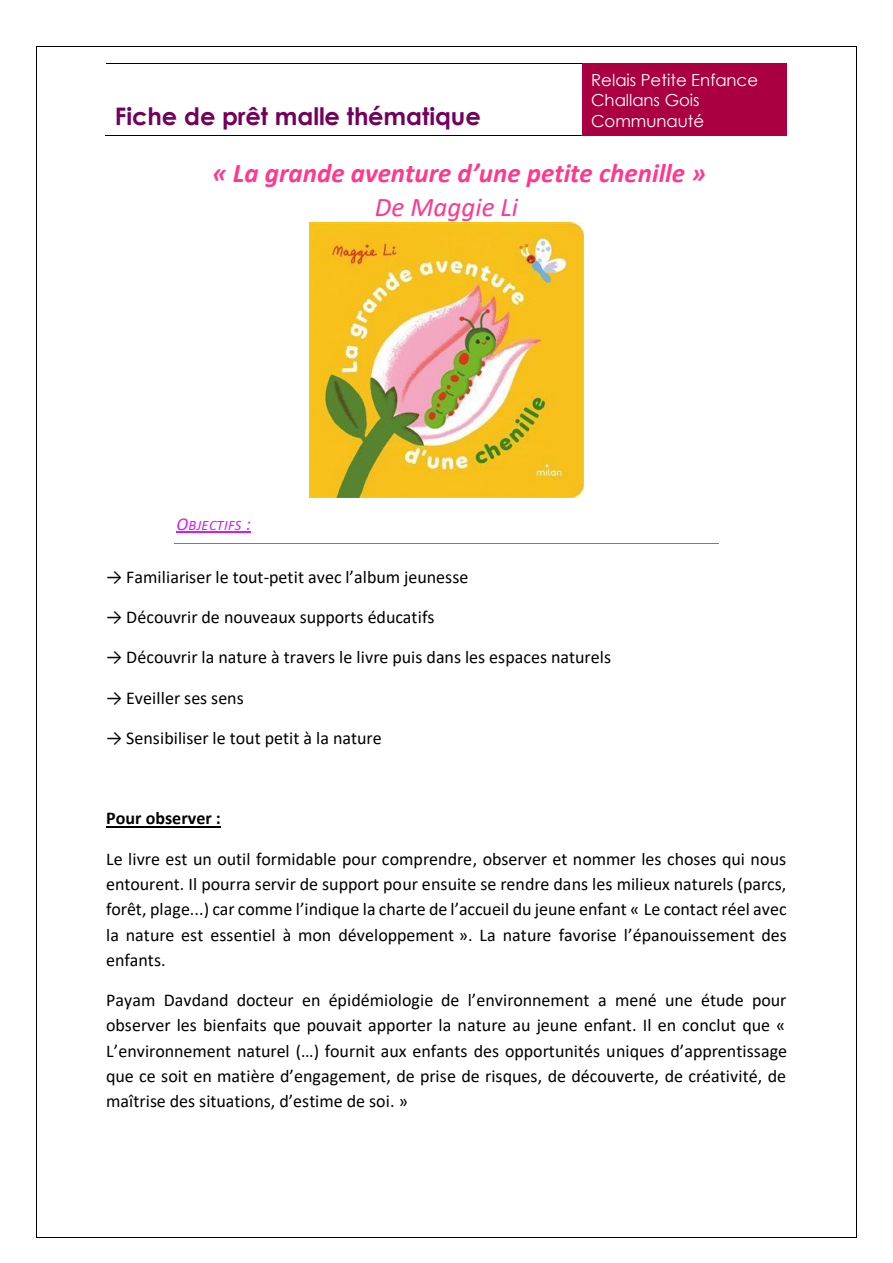
<style>
.page{position:relative;width:893px;height:1263px;background:#fff}
.page>*{position:absolute;margin:0;border:0;box-sizing:border-box;transform-origin:0 0}
.t1{font:italic 700 27px/33.2px "Calibri";color:#ff388c}
.t2{font:700 24.15px "Century Gothic";color:#74005e}
.t3{font:18px/25.3px "Calibri";color:#000;text-align:justify}
.t4{font:700 18px "Calibri";color:#000}
.t5{font:16.5px/20.1px "Century Gothic";letter-spacing:-.005em;color:#fff}
.t6{font:italic 14.4px "Calibri";letter-spacing:.02em;color:#d419ff}
.s1{font-weight:400}
.s2{font-size:18px}
</style>
<div class="page">
<div style="left:583px;top:64px;width:204px;height:72px;background:#aa0042"></div>
<hr style="left:106px;top:63px;width:477px;height:1px;background:#000">
<hr style="left:583px;top:63px;width:204px;height:1px;background:#aa0042">
<hr style="left:105px;top:136px;width:478px;height:1px;background:#000">
<hr style="left:582px;top:136px;width:205px;height:1px;background:#aa0042">
<hr style="left:176px;top:532px;width:75px;height:1px;background:#d419ff">
<hr style="left:174px;top:543px;width:545px;height:1px;background:#ff388c">
<hr style="left:106px;top:826px;width:115px;height:1px;background:#000">
<img style="left:309px;top:223px;width:275px;height:274px">
<hr style="left:37px;top:46px;width:819px;height:1px;background:#000">
<hr style="left:36px;top:47px;width:1px;height:1190px;background:#000">
<hr style="left:856px;top:47px;width:1px;height:1190px;background:#000">
<hr style="left:37px;top:1237px;width:819px;height:1px;background:#000">
<p class="t5" style="left:591px;top:70px;width:168px">Relais Petite Enfance<br>Challans Gois<br>Communauté</p>
<p class="t1" style="left:375px;top:156px;width:333px;text-indent:-162px">« La grande aventure d’une petite chenille »<br><span class="s1">De Maggie Li</span></p>
<p class="t2" style="left:115px;top:98px;width:368px">Fiche de prêt malle thématique</p>
<p class="t6" style="left:176px;top:515px;width:76px"><span class="s2">O</span>BJECTIFS <span class="s2">:</span></p>
<p class="t3" style="left:106px;top:563px;width:364px">→ Familiariser le tout-petit avec l’album jeunesse</p>
<p class="t3" style="left:106px;top:604px;width:330px">→ Découvrir de nouveaux supports éducatifs</p>
<p class="t3" style="left:106px;top:644px;width:506px">→ Découvrir la nature à travers le livre puis dans les espaces naturels</p>
<p class="t3" style="left:106px;top:684px;width:139px">→ Eveiller ses sens</p>
<p class="t3" style="left:106px;top:724px;width:277px">→ Sensibiliser le tout petit à la nature</p>
<p class="t4" style="left:106px;top:805px;width:116px">Pour observer :</p>
<p class="t3" style="left:106px;top:845px;width:682px">Le livre est un outil formidable pour comprendre, observer et nommer les choses qui nous entourent. Il pourra servir de support pour ensuite se rendre dans les milieux naturels (parcs, forêt, plage...) car comme l’indique la charte de l’accueil du jeune enfant « Le contact réel avec la nature est essentiel à mon développement ». La nature favorise l’épanouissement des enfants.</p>
<p class="t3" style="left:106px;top:987px;width:682px">Payam Davdand docteur en épidémiologie de l’environnement a mené une étude pour observer les bienfaits que pouvait apporter la nature au jeune enfant. Il en conclut que « L’environnement naturel (…) fournit aux enfants des opportunités uniques d’apprentissage que ce soit en matière d’engagement, de prise de risques, de découverte, de créativité, de maîtrise des situations, d’estime de soi. »</p>
</div>
